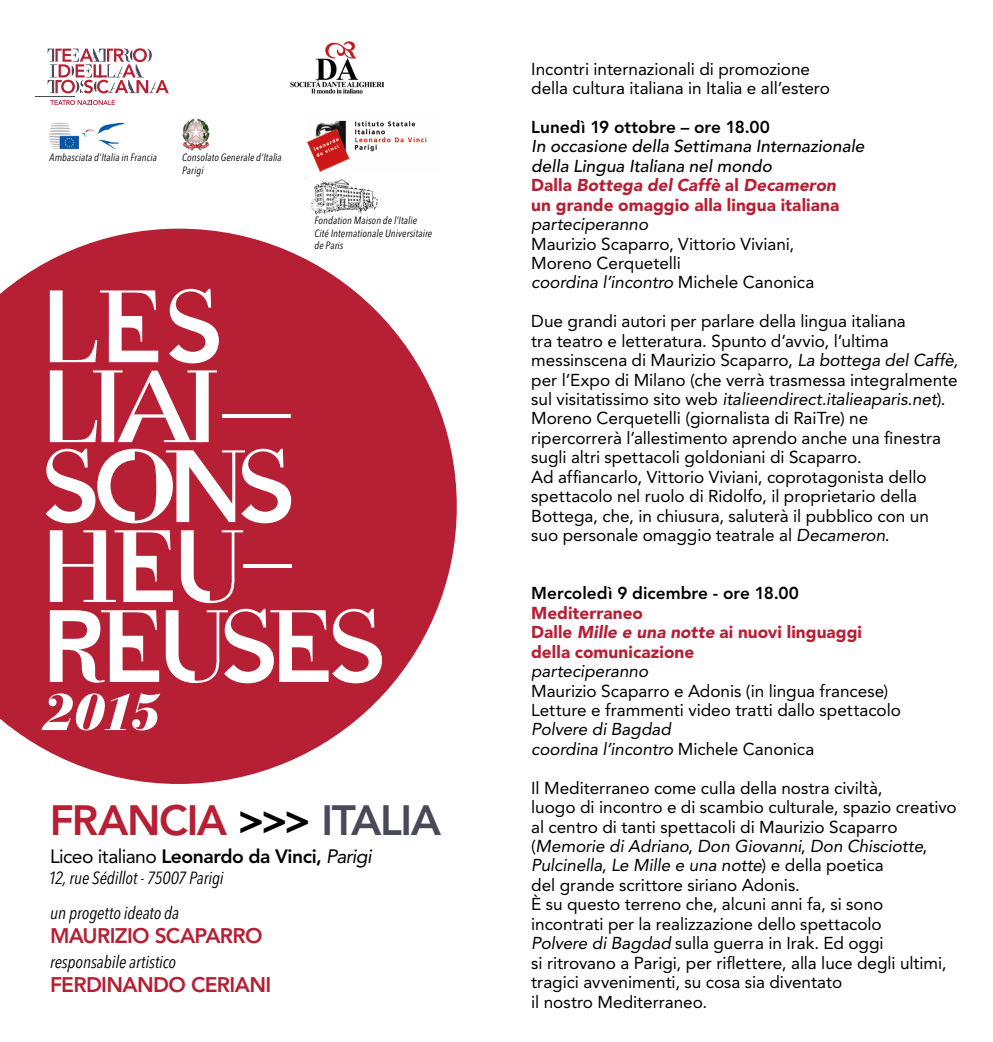
<style>
.page{position:relative;width:993px;height:1042px;background:#fff}
.page>*{position:absolute;margin:0;border:0;box-sizing:border-box;transform-origin:0 0}
.t1{font:italic 900 52.5px "Bauer Bodoni Std";color:#fff}
.t2{font:800 42px "Avenir LT Std";letter-spacing:-.035em;color:#b61f34}
.t3{font:800 21px "Avenir LT Std";letter-spacing:-.03em;color:#b61f34}
.t4{font:800 19.25px "Avenir LT Std";letter-spacing:-.025em;color:#000}
.t5{font:italic condensed 17.5px/35px "Avenir Next LT Pro";letter-spacing:-.01em;color:#000}
.t6{font:17.15px/19.4px "Avenir LT Std";color:#000}
.t7{font:italic 500 17.15px/19.4px "Avenir LT Std";color:#000}
.t8{font:italic 17.15px/19.4px "Avenir LT Std";color:#000}
.t9{font:900 17.15px/19.4px "Avenir LT Std";letter-spacing:.005em;color:#b61f34}
.t10{font:800 17.15px "Avenir LT Std";letter-spacing:.005em;color:#000}
.t11{font:italic condensed 10.5px/12.2px "Avenir Next LT Pro";letter-spacing:.01em;color:#000}
.s1{color:#000}
.s2{color:#484a5a}
.s3{font-weight:400}
.s4{font-weight:400;font-style:italic}
.s5{font-weight:900;font-style:normal;color:#b61f34}
.s6{font-weight:900;color:#b61f34}
.s7{font-style:italic}
.s8{font-style:normal}
</style>
<div class="page">
<img style="left:305px;top:178px;width:73px;height:37px">
<svg style="left:0;top:229px;width:456px;height:555px;fill:#b61f34"></svg>
<img style="left:291px;top:41px;width:92px;height:53px">
<img style="left:182px;top:119px;width:28px;height:31px">
<img style="left:50px;top:123px;width:75px;height:27px">
<svg style="left:169px;top:289px;width:50px;height:74px"></svg>
<svg style="left:50px;top:290px;width:108px;height:72px"></svg>
<svg style="left:50px;top:370px;width:167px;height:72px"></svg>
<svg style="left:46px;top:449px;width:245px;height:74px"></svg>
<svg style="left:50px;top:530px;width:123px;height:72px"></svg>
<svg style="left:181px;top:530px;width:62px;height:73px"></svg>
<svg style="left:166px;top:609px;width:216px;height:74px"></svg>
<svg style="left:50px;top:610px;width:109px;height:73px"></svg>
<hr style="left:223px;top:414px;width:68px;height:4px;background:#fff">
<hr style="left:243px;top:564px;width:48px;height:4px;background:#fff">
<svg style="left:50px;top:100px;width:65px;height:5px"></svg>
<hr style="left:36px;top:96px;width:39px;height:1px;background:#484a5a">
<svg style="left:48px;top:48px;width:121px;height:45px"></svg>
<img style="left:307px;top:120px;width:120px;height:53px">
<p class="t11" style="left:50px;top:152px;width:109px">Ambasciata d’Italia in Francia</p>
<p class="t11" style="left:182px;top:152px;width:101px">Consolato Generale d’Italia<br>Parigi</p>
<p class="t11" style="left:314px;top:215px;width:119px">Fondation Maison de l’Italie<br>Cité Internationale Universitaire de Paris</p>
<h1 class="t1" style="left:42px;top:680px;width:120px">2015</h1>
<h2 class="t2" style="left:50px;top:795px;width:393px">Francia <span class="s1">&gt;&gt;&gt;</span> <span class="s2">italia</span></h2>
<p class="t4" style="left:50px;top:844px;width:323px"><span class="s3">Liceo italiano</span> Leonardo da Vinci, <span class="s4">Parigi</span></p>
<p class="t5" style="left:48px;top:860px;width:177px">12, rue Sédillot - 75007 Parigi un progetto ideato da</p>
<p class="t3" style="left:50px;top:923px;width:170px">MAURIZIO SCAPARR</p>
<p class="t3" style="left:245px;top:923px;width:19px">O</p>
<p class="t5" style="left:50px;top:944px;width:127px">responsabile artistico</p>
<p class="t3" style="left:50px;top:972px;width:65px">FERDINAN</p>
<p class="t3" style="left:153px;top:972px;width:75px">DO CERIANI</p>
<p class="t6" style="left:531px;top:59px;width:300px">Incontri internazionali di promozione della cultura italiana in Italia e all’estero</p>
<p class="t10" style="left:531px;top:117px;width:240px">Lunedì 19 ottobre – ore 18.00</p>
<p class="t7" style="left:531px;top:137px;width:334px">In occasione della Settimana Internazionale della Lingua Italiana nel mondo<br><span class="s5">Dalla</span> <span class="s6">Bottega del Caffè</span> <span class="s5">al</span> <span class="s6">Decameron<br></span><span class="s5">un grande omaggio alla lingua italiana</span></p>
<p class="t8" style="left:531px;top:215px;width:118px">parteciperanno</p>
<p class="t6" style="left:531px;top:234px;width:284px">Maurizio Scaparro, Vittorio Viviani,<br>Moreno Cerquetelli<br><span class="s7">coordina l’incontro</span> Michele Canonica</p>
<p class="t6" style="left:531px;top:312px;width:428px">Due grandi autori per parlare della lingua italiana<br>tra teatro e letteratura. Spunto d’avvio, l’ultima messinscena di Maurizio Scaparro, <span class="s7">La bottega del Caffè, </span>per l’Expo di Milano (che verrà trasmessa integralmente sul visitatissimo sito web <span class="s7">italieendirect.italieaparis.net</span>).<br>Moreno Cerquetelli (giornalista di RaiTre) ne ripercorrerà l’allestimento aprendo anche una finestra sugli altri spettacoli goldoniani di Scaparro.<br>Ad affiancarlo, Vittorio Viviani, coprotagonista dello spettacolo nel ruolo di Ridolfo, il proprietario della Bottega, che, in chiusura, saluterà il pubblico con un suo personale omaggio teatrale al <span class="s7">Decameron</span>.</p>
<p class="t10" style="left:531px;top:583px;width:269px">Mercoledì 9 dicembre - ore 18.00</p>
<p class="t9" style="left:531px;top:603px;width:332px">Mediterraneo<br>Dalle <span class="s7">Mille e una notte</span> ai nuovi linguaggi della comunicazione</p>
<p class="t8" style="left:531px;top:662px;width:118px">parteciperanno</p>
<p class="t6" style="left:531px;top:681px;width:371px">Maurizio Scaparro e Adonis (in lingua francese)<br>Letture e frammenti video tratti dallo spettacolo</p>
<p class="t8" style="left:531px;top:720px;width:284px">Polvere di Bagdad<br>coordina l’incontro <span class="s8">Michele Canonica</span></p>
<p class="t6" style="left:531px;top:778px;width:427px">Il Mediterraneo come culla della nostra civiltà,<br>luogo di incontro e di scambio culturale, spazio creativo al centro di tanti spettacoli di Maurizio Scaparro (<span class="s7">Memorie di Adriano</span>, <span class="s7">Don Giovanni</span>, <span class="s7">Don Chisciotte</span>, <span class="s7">Pulcinella</span>, <span class="s7">Le Mille e una notte</span>) e della poetica<br>del grande scrittore siriano Adonis.<br>È su questo terreno che, alcuni anni fa, si sono incontrati per la realizzazione dello spettacolo<br><span class="s7">Polvere di Bagdad</span> sulla guerra in Irak. Ed oggi<br>si ritrovano a Parigi, per riflettere, alla luce degli ultimi, tragici avvenimenti, su cosa sia diventato<br>il nostro Mediterraneo.</p>
</div>
